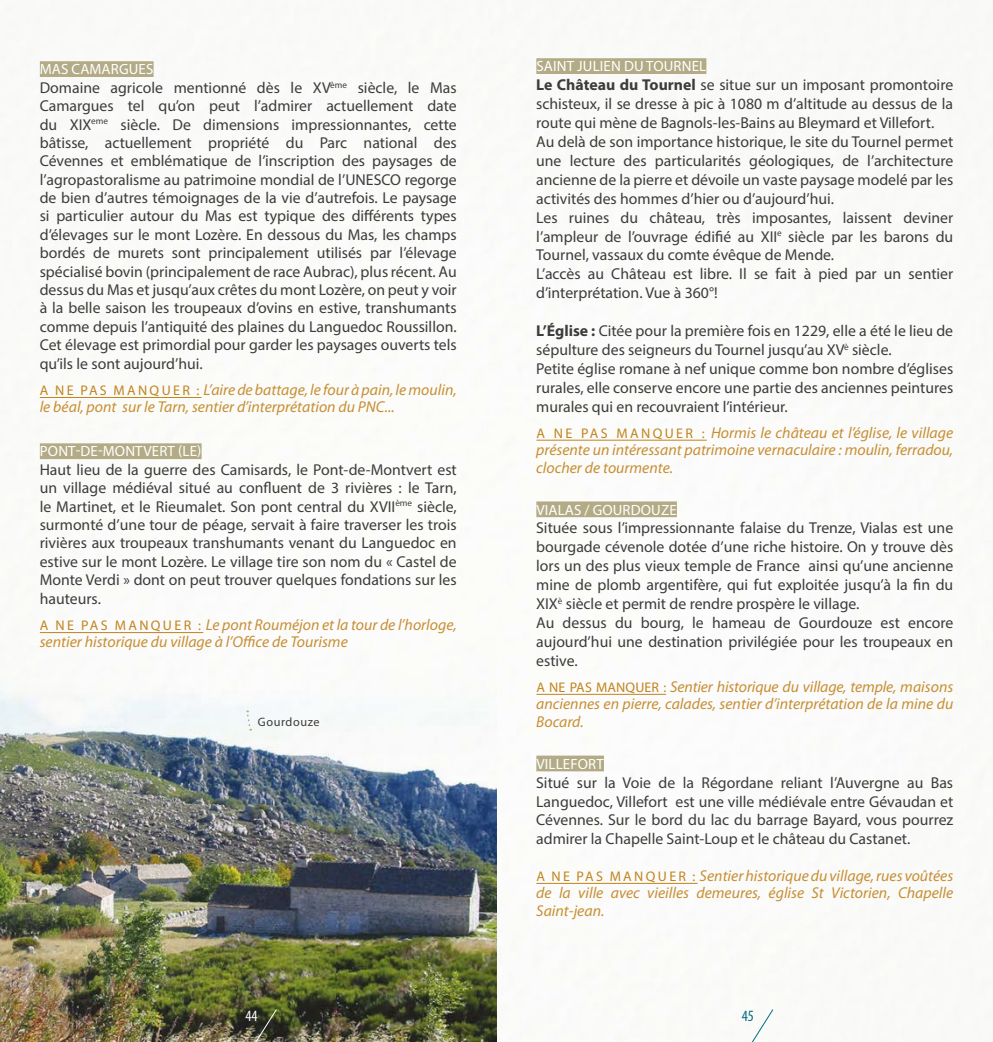
<style>
.page{position:relative;width:993px;height:1042px;background:#fff}
.page>*{position:absolute;margin:0;border:0;box-sizing:border-box;transform-origin:0 0}
.t1{font:15.75px/18.9px "Myriad Pro";color:#3c3c3b;text-align:justify}
.t2{font:italic 15.75px/17.5px "Myriad Pro";color:#c78f34;text-align:justify}
.t3{font:condensed 15.75px "Myriad Pro";color:#fff}
.t4{font:condensed 15.75px "Myriad Pro";color:#006d84}
.t5{font:14.88px "Myriad Pro";letter-spacing:.01em;color:#fff}
.t6{font:12.25px "Myriad Pro";letter-spacing:.05em;color:#3c3c3b}
.s1{font-style:normal;font-size:14px;color:#c1841e}
.s2{font-weight:700}
</style>
<div class="page">
<img style="left:0;top:13px;width:496px;height:1029px">
<div style="left:40px;top:61px;width:113px;height:16px;background:#b2ab86"></div>
<hr style="left:40px;top:397px;width:161px;height:1px;background:#c1841e">
<div style="left:40px;top:443px;width:161px;height:16px;background:#b2ab86"></div>
<hr style="left:40px;top:632px;width:163px;height:1px;background:#c1841e">
<svg style="left:245px;top:710px;width:6px;height:20px"></svg>
<div style="left:536px;top:58px;width:170px;height:16px;background:#b2ab86"></div>
<hr style="left:536px;top:440px;width:170px;height:1px;background:#c1841e">
<div style="left:536px;top:501px;width:140px;height:16px;background:#b2ab86"></div>
<hr style="left:536px;top:694px;width:130px;height:1px;background:#c1841e">
<div style="left:536px;top:755px;width:67px;height:16px;background:#b2ab86"></div>
<hr style="left:536px;top:883px;width:161px;height:1px;background:#c1841e">
<svg style="left:751px;top:1009px;width:22px;height:33px"></svg>
<svg style="left:247px;top:1009px;width:30px;height:33px"></svg>
<p class="t5" style="left:40px;top:60px;width:115px">MAS CAMARGUES</p>
<p class="t1" style="left:40px;top:78px;width:418px;line-height:18.4px">Domaine agricole mentionné dès le XV<sup>ème</sup> siècle, le Mas Camargues tel qu’on peut l’admirer actuellement date du XIX<sup>eme</sup> siècle. De dimensions impressionnantes, cette bâtisse, actuellement propriété du Parc national des Cévennes et emblématique de l’inscription des paysages de l’agropastoralisme au patrimoine mondial de l’UNESCO regorge de bien d’autres témoignages de la vie d’autrefois. Le paysage si particulier autour du Mas est typique des différents types d’élevages sur le mont Lozère. En dessous du Mas, les champs bordés de murets sont principalement utilisés par l’élevage spécialisé bovin (principalement de race Aubrac), plus récent. Au dessus du Mas et jusqu’aux crêtes du mont Lozère, on peut y voir à la belle saison les troupeaux d’ovins en estive, transhumants comme depuis l’antiquité des plaines du Languedoc Roussillon.<br>Cet élevage est primordial pour garder les paysages ouverts tels qu’ils le sont aujourd’hui.</p>
<p class="t2" style="left:40px;top:380px;width:418px"><span class="s1">A N E PA S M A N Q U E R :</span> L’aire de battage, le four à pain, le moulin, le béal, pont sur le Tarn, sentier d’interprétation du PNC...</p>
<p class="t5" style="left:40px;top:442px;width:163px">PONT-DE-MONTVERT (LE)</p>
<p class="t1" style="left:40px;top:460px;width:418px;line-height:18.4px">Haut lieu de la guerre des Camisards, le Pont-de-Montvert est un village médiéval situé au confluent de 3 rivières : le Tarn, le Martinet, et le Rieumalet. Son pont central du XVII<sup>ème</sup> siècle, surmonté d’une tour de péage, servait à faire traverser les trois rivières aux troupeaux transhumants venant du Languedoc en estive sur le mont Lozère. Le village tire son nom du « Castel de Monte Verdi » dont on peut trouver quelques fondations sur les hauteurs.</p>
<p class="t2" style="left:40px;top:616px;width:418px"><span class="s1">A N E PA S M A N Q U E R :</span> Le pont Rouméjon et la tour de l’horloge, sentier historique du village à l’Office de Tourisme</p>
<p class="t6" style="left:258px;top:714px;width:63px">Gourdouze</p>
<p class="t5" style="left:536px;top:57px;width:171px">SAINT JULIEN DU TOURNEL</p>
<p class="t1" style="left:536px;top:75px;width:418px;text-align:left"><span class="s2">Le Château du Tournel</span> se situe sur un imposant promontoire schisteux, il se dresse à pic à 1080 m d’altitude au dessus de la route qui mène de Bagnols-les-Bains au Bleymard et Villefort.<br>Au delà de son importance historique, le site du Tournel permet une lecture des particularités géologiques, de l’architecture ancienne de la pierre et dévoile un vaste paysage modelé par les activités des hommes d’hier ou d’aujourd’hui.<br>Les ruines du château, très imposantes, laissent deviner l’ampleur de l’ouvrage édifié au XII<sup>e</sup> siècle par les barons du Tournel, vassaux du comte évêque de Mende.<br>L’accès au Château est libre. Il se fait à pied par un sentier d’interprétation. Vue à 360°!</p>
<p class="t1" style="left:536px;top:321px;width:418px;text-align:left"><span class="s2">L’Église :</span> Citée pour la première fois en 1229, elle a été le lieu de sépulture des seigneurs du Tournel jusqu’au XV<sup>è</sup> siècle.<br>Petite église romane à nef unique comme bon nombre d’églises rurales, elle conserve encore une partie des anciennes peintures murales qui en recouvraient l’intérieur.</p>
<p class="t2" style="left:536px;top:423px;width:418px"><span class="s1">A N E PA S M A N Q U E R :</span> Hormis le château et l’église, le village présente un intéressant patrimoine vernaculaire : moulin, ferradou, clocher de tourmente.</p>
<p class="t5" style="left:536px;top:500px;width:142px">VIALAS / GOURDOUZE</p>
<p class="t1" style="left:536px;top:518px;width:418px;text-align:left">Située sous l’impressionnante falaise du Trenze, Vialas est une bourgade cévenole dotée d’une riche histoire. On y trouve dès lors un des plus vieux temple de France ainsi qu’une ancienne mine de plomb argentifère, qui fut exploitée jusqu’à la fin du XIX<sup>è</sup> siècle et permit de rendre prospère le village.<br>Au dessus du bourg, le hameau de Gourdouze est encore aujourd’hui une destination privilégiée pour les troupeaux en estive.</p>
<p class="t2" style="left:536px;top:677px;width:418px"><span class="s1">A NE PAS MANQUER :</span> Sentier historique du village, temple, maisons anciennes en pierre, calades, sentier d’interprétation de la mine du Bocard.</p>
<p class="t5" style="left:536px;top:754px;width:69px">VILLEFORT</p>
<p class="t1" style="left:536px;top:772px;width:418px">Situé sur la Voie de la Régordane reliant l’Auvergne au Bas Languedoc, Villefort est une ville médiévale entre Gévaudan et Cévennes. Sur le bord du lac du barrage Bayard, vous pourrez admirer la Chapelle Saint-Loup et le château du Castanet.</p>
<p class="t2" style="left:536px;top:866px;width:418px"><span class="s1">A N E PA S M A N Q U E R :</span> Sentier historique du village, rues voûtées de la ville avec vieilles demeures, église St Victorien, Chapelle Saint‑jean.</p>
<p class="t3" style="left:245px;top:1006px;width:14px">44</p>
<p class="t4" style="left:741px;top:1006px;width:14px">45</p>
</div>
